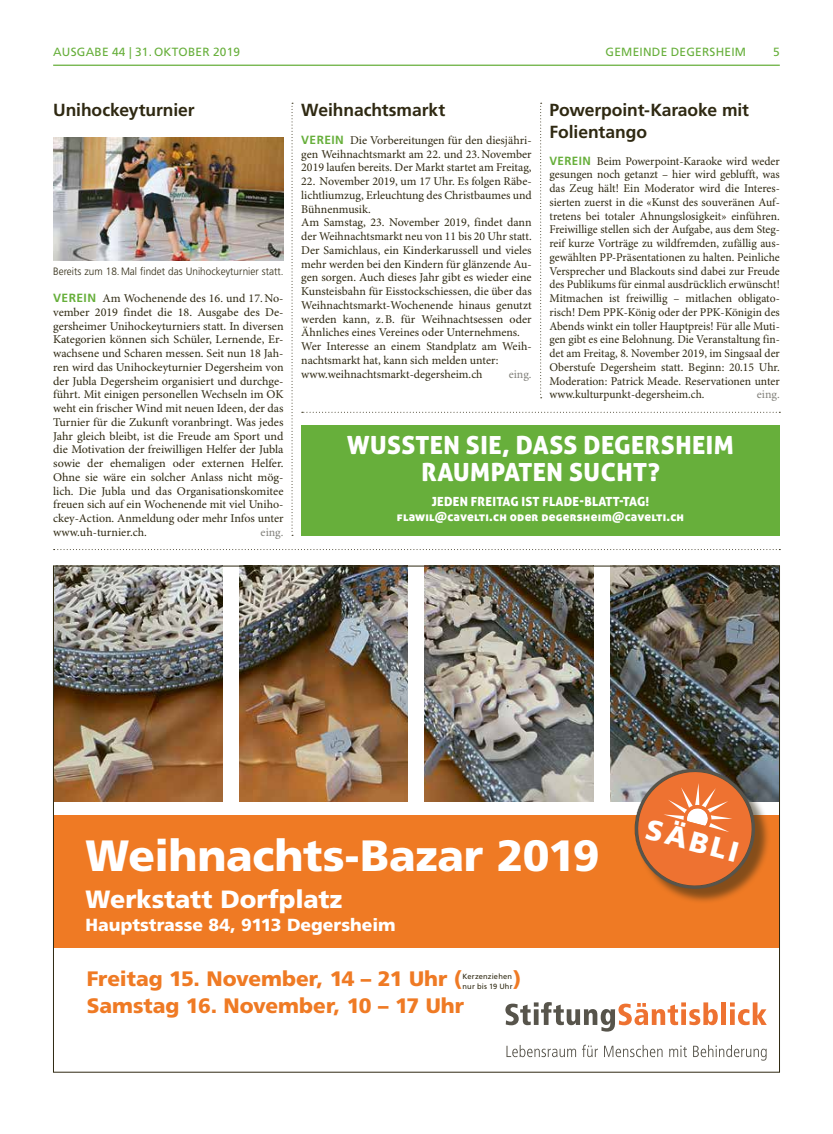
<style>
.page{position:relative;width:833px;height:1134px;background:#fff}
.page>*{position:absolute;margin:0;border:0;box-sizing:border-box;transform-origin:0 0}
.t1{font:900 43.75px "Frutiger LT Std";letter-spacing:-.01em;color:#fff}
.t2{font:900 28.5px "Frutiger";color:#fff}
.t3{font:25px/27.5px "Aller Display";letter-spacing:.02em;color:#fff;text-align:center}
.t4{font:900 25px "Frutiger LT Std";letter-spacing:-.005em;color:#fff}
.t5{font:900 20.88px "Frutiger LT Std";color:#ef7a24}
.t6{font:700 17.5px/21.2px "Frutiger LT Std";letter-spacing:-.005em;color:#2f2912}
.t7{font:900 17.5px "Frutiger LT Std";color:#fff}
.t8{font:12.62px/15px "Aller Display";letter-spacing:.02em;color:#fff;text-align:center}
.t9{font:11.88px/13.8px "Minion Pro";color:#2f2912;text-align:justify}
.t10{font:11.88px "Frutiger LT Std";letter-spacing:.02em;color:#67af3b}
.t11{font:11.88px "Minion Pro";color:#81807a}
.t12{font:300 10.62px "Frutiger LT Std";color:#2f2912;scale:.94 1}
.t13{font:7.5px/10px "Frutiger LT Std";letter-spacing:.02em;color:#2f2912}
.s1{font-family:"Frutiger LT Std";font-weight:700;color:#67af3b}
</style>
<div class="page">
<div style="left:301px;top:426px;width:479px;height:110px;background:#67af3b"></div>
<hr style="left:53px;top:65px;width:727px;height:1px;background:#67af3b">
<svg style="left:540px;top:103px;width:1px;height:295px"></svg>
<svg style="left:291px;top:103px;width:2px;height:433px"></svg>
<svg style="left:54px;top:549px;width:726px;height:1px"></svg>
<svg style="left:302px;top:412px;width:478px;height:1px"></svg>
<img style="left:53px;top:137px;width:230px;height:124px">
<img style="left:55px;top:568px;width:723px;height:233px">
<svg style="left:505px;top:1002px;width:212px;height:29px"></svg>
<div style="left:721px;top:1002px;width:5px;height:23px;background:#ee7231"></div>
<svg style="left:730px;top:1002px;width:36px;height:23px"></svg>
<svg style="left:506px;top:1045px;width:70px;height:12px"></svg>
<svg style="left:582px;top:1045px;width:16px;height:12px"></svg>
<svg style="left:604px;top:1045px;width:83px;height:12px"></svg>
<svg style="left:693px;top:1045px;width:73px;height:16px"></svg>
<div style="left:53px;top:815px;width:727px;height:133px;background:#ef7a24"></div>
<div style="left:636px;top:771px;width:134px;height:133px;background:#2f2912;opacity:.55"></div>
<svg style="left:632px;top:766px;width:129px;height:129px"></svg>
<div style="left:223px;top:566px;width:15px;height:243px;background:#fff"></div>
<div style="left:409px;top:566px;width:15px;height:243px;background:#fff"></div>
<div style="left:594px;top:566px;width:15px;height:243px;background:#fff"></div>
<p class="t10" style="left:53px;top:45px;width:18px">Ausgabe</p>
<p class="t10" style="left:112px;top:45px;width:60px">44 | 31. Oktober</p>
<p class="t10" style="left:213px;top:45px;width:29px">2019</p>
<p class="t10" style="left:605px;top:45px;width:142px">GEMEINDE DEGERSHEIM</p>
<p class="t10" style="left:773px;top:45px;width:8px">5</p>
<h3 class="t6" style="left:53px;top:100px;width:143px">Unihockeyturnier</h3>
<p class="t12" style="left:53px;top:265px;width:247px">Bereits zum 18.Mal findet das Unihockeyturnier statt.</p>
<p class="t9" style="left:53px;top:292px;width:232px"><span class="s1">VEREIN</span> Am Wochenende des 16. und 17.No&shy;vember 2019 findet die 18. Ausgabe des De&shy;gersheimer Unihockeyturniers statt. In diversen Kategorien können sich Schüler, Lernende, Er&shy;wachsene und Scharen messen. Seit nun 18 Jah&shy;ren wird das Unihockeyturnier Degersheim von der Jubla Degersheim organisiert und durchge&shy;führt. Mit einigen personellen Wechseln im OK weht ein frischer Wind mit neuen Ideen, der das Turnier für die Zukunft voranbringt. Was jedes Jahr gleich bleibt, ist die Freude am Sport und die Motivation der freiwilligen Helfer der Jubla sowie der ehemaligen oder externen Helfer.<br>Ohne sie wäre ein solcher Anlass nicht mög&shy;lich. Die Jubla und das Organisationskomitee freuen sich auf ein Wochenende mit viel Uniho&shy;ckey-Action. Anmeldung oder mehr Infos unter www.uh-turnier.ch.</p>
<p class="t11" style="left:261px;top:525px;width:24px">eing.</p>
<h3 class="t6" style="left:301px;top:100px;width:145px">Weihnachtsmarkt</h3>
<p class="t9" style="left:301px;top:134px;width:232px"><span class="s1">VEREIN</span> Die Vorbereitungen für den diesjähri&shy;gen Weihnachtsmarkt am 22. und 23.November 2019 laufen bereits. Der Markt startet am Freitag,</p>
<p class="t9" style="left:301px;top:175px;width:232px;text-align:left">22. November 2019, um 17 Uhr. Es folgen Räbe&shy;lichtliumzug, Erleuchtung des Christbaumes und Bühnenmusik.<br>Am Samstag, 23. November 2019, findet dann der Weihnachtsmarkt neu von 11 bis 20 Uhr statt.<br>Der Samichlaus, ein Kinderkarussell und vieles mehr werden bei den Kindern für glänzende Au&shy;gen sorgen. Auch dieses Jahr gibt es wieder eine Kunsteisbahn für Eisstockschiessen, die über das Weihnachtsmarkt-Wochenende hinaus genutzt werden kann, z.B. für Weihnachtsessen oder Ähnliches eines Vereines oder Unternehmens.<br>Wer Interesse an einem Standplatz am Weih&shy;nachtsmarkt hat, kann sich melden unter: www.weihnachtsmarkt-degersheim.ch</p>
<p class="t11" style="left:509px;top:367px;width:24px">eing.</p>
<h3 class="t6" style="left:549px;top:100px;width:201px">Powerpoint-Karaoke mit<br>Folientango</h3>
<p class="t9" style="left:549px;top:154px;width:232px"><span class="s1">VEREIN</span> Beim Powerpoint-Karaoke wird weder gesungen noch getanzt – hier wird geblufft, was das Zeug hält! Ein Moderator wird die Interes&shy;sierten zuerst in die «Kunst des souveränen Auf&shy;tretens bei totaler Ahnungslosigkeit» einführen.<br>Freiwillige stellen sich der Aufgabe, aus dem Steg&shy;reif kurze Vorträge zu wildfremden, zufällig aus&shy;gewählten PP-Präsentationen zu halten. Peinliche Versprecher und Blackouts sind dabei zur Freude des Publikums für einmal ausdrücklich erwünscht!<br>Mitmachen ist freiwillig – mitlachen obligato&shy;risch! Dem PPK-König oder der PPK-Königin des Abends winkt ein toller Hauptpreis! Für alle Muti&shy;gen gibt es eine Belohnung. Die Veranstaltung fin&shy;det am Freitag, 8. November 2019, im Singsaal der Oberstufe Degersheim statt. Beginn: 20.15 Uhr.<br>Moderation: Patrick Meade. Reservationen unter www.kulturpunkt-degersheim.ch.</p>
<p class="t11" style="left:757px;top:387px;width:24px">eing.</p>
<h3 class="t3" style="left:347px;top:431px;width:388px">WUSSTEN SIE, DASS DEGERSHEIM<br>RAUMPATEN SUCHT?</h3>
<p class="t8" style="left:397px;top:494px;width:289px">JEDEN FREITAG IST FLADE-BLATT-TAG! flawil@cavelti.ch oder degersheim@cavelti.ch</p>
<h1 class="t1" style="left:86px;top:829px;width:515px">Weihnachts-Bazar 2019</h1>
<h3 class="t4" style="left:86px;top:884px;width:258px">Werkstatt Dorfplatz</h3>
<h3 class="t7" style="left:86px;top:914px;width:311px">Hauptstrasse 84, 9113 Degersheim</h3>
<h3 class="t5" style="left:87px;top:966px;width:377px">Freitag 15. November, 14 – 21 Uhr (</h3>
<h3 class="t5" style="left:513px;top:966px;width:10px">)</h3>
<h3 class="t5" style="left:87px;top:993px;width:379px">Samstag 16. November, 10 – 17 Uhr</h3>
<p class="t13" style="left:462px;top:971px;width:52px">Kerzenziehen nur bis 19 Uhr</p>
<h2 class="t2" style="left:651px;top:811px;width:97px;rotate:15deg">SÄBLI</h2>
</div>
